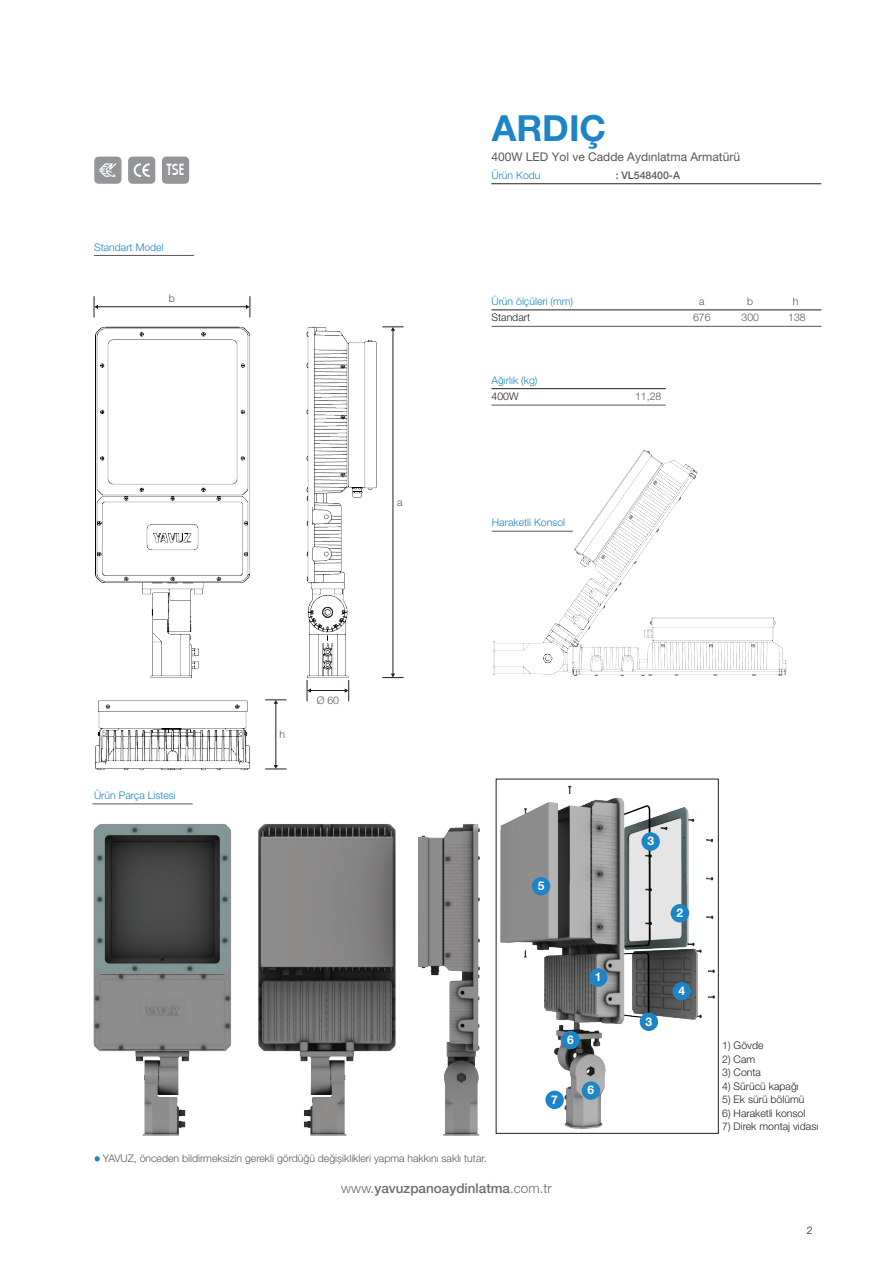
<style>
.page{position:relative;width:893px;height:1263px;background:#fff}
.page>*{position:absolute;margin:0;border:0;box-sizing:border-box;transform-origin:0 0}
.t1{font:700 36px "Helvetica Neue LT Pro";color:#1d85c7}
.t2{font:500 16.8px "Horatio D";color:#fff;scale:.83 1}
.t3{font:500 13.5px "Helvetica Neue LT Pro";color:#6c6d70}
.t4{font:12px "Helvetica Neue LT Pro";color:#57585a}
.t5{font:700 12px "Helvetica Neue LT Pro";color:#fff}
.t6{font:300 10.5px "Helvetica Neue LT Pro";color:#57585a}
.t7{font:300 10.5px "Helvetica Neue LT Pro";color:#231f20}
.t8{font:300 10.5px "Helvetica Neue LT Pro";color:#1d85c7}
.t9{font:500 10.5px "Helvetica Neue LT Pro";color:#57585a}
.s1{font-weight:300}
</style>
<div class="page">
<img style="left:495px;top:778px;width:224px;height:356px">
<hr style="left:491px;top:183px;width:330px;height:1px;background:#231f20">
<hr style="left:491px;top:309px;width:330px;height:1px;background:#231f20">
<hr style="left:94px;top:255px;width:100px;height:1px;background:#57585a">
<hr style="left:92px;top:804px;width:101px;height:1px;background:#57585a">
<hr style="left:491px;top:326px;width:330px;height:1px;background:#57585a">
<hr style="left:491px;top:388px;width:175px;height:1px;background:#231f20">
<hr style="left:491px;top:405px;width:175px;height:1px;background:#57585a">
<div style="left:162px;top:157px;width:27px;height:27px;background:#939598;border-radius:4px"></div>
<div style="left:94px;top:157px;width:27px;height:27px;background:#939598;border-radius:4px"></div>
<svg style="left:99px;top:163px;width:18px;height:14px"></svg>
<div style="left:128px;top:157px;width:27px;height:27px;background:#939598;border-radius:4px"></div>
<svg style="left:134px;top:163px;width:16px;height:14px"></svg>
<hr style="left:393px;top:329px;width:1px;height:346px;background:#231f20">
<svg style="left:385px;top:674px;width:19px;height:4px"></svg>
<svg style="left:385px;top:327px;width:19px;height:4px"></svg>
<svg style="left:246px;top:296px;width:5px;height:9px"></svg>
<svg style="left:95px;top:1156px;width:5px;height:5px"></svg>
<div style="left:496px;top:779px;width:223px;height:355px;border:1px solid #231f20"></div>
<div style="left:589px;top:968px;width:18px;height:19px;background:#1d85c7;border-radius:50%"></div>
<div style="left:670px;top:904px;width:19px;height:19px;background:#1d85c7;border-radius:50%"></div>
<div style="left:640px;top:1012px;width:18px;height:19px;background:#1d85c7;border-radius:50%"></div>
<div style="left:641px;top:832px;width:19px;height:19px;background:#1d85c7;border-radius:50%"></div>
<div style="left:672px;top:982px;width:19px;height:18px;background:#1d85c7;border-radius:50%"></div>
<div style="left:582px;top:1081px;width:18px;height:19px;background:#1d85c7;border-radius:50%"></div>
<div style="left:561px;top:1031px;width:19px;height:18px;background:#1d85c7;border-radius:50%"></div>
<div style="left:532px;top:877px;width:18px;height:18px;background:#1d85c7;border-radius:50%"></div>
<div style="left:545px;top:1090px;width:19px;height:19px;background:#1d85c7;border-radius:50%"></div>
<img style="left:93px;top:305px;width:292px;height:466px">
<img style="left:93px;top:823px;width:387px;height:313px">
<img style="left:491px;top:449px;width:296px;height:227px">
<h2 class="t2" style="left:167px;top:159px;width:23px">TSE</h2>
<p class="t8" style="left:94px;top:240px;width:71px">Standart Model</p>
<p class="t6" style="left:169px;top:292px;width:8px">b</p>
<p class="t8" style="left:94px;top:789px;width:83px">Ürün Parça Listesi</p>
<p class="t6" style="left:397px;top:495px;width:7px">a</p>
<p class="t6" style="left:280px;top:728px;width:7px">h</p>
<p class="t6" style="left:317px;top:694px;width:24px">Ø 60</p>
<h1 class="t1" style="left:492px;top:106px;width:116px">ARDIÇ</h1>
<p class="t4" style="left:491px;top:150px;width:250px">400W LED Yol ve Cadde Aydınlatma Armatürü</p>
<p class="t8" style="left:491px;top:169px;width:51px">Ürün Kodu</p>
<p class="t9" style="left:616px;top:169px;width:66px">: VL548400-A</p>
<p class="t8" style="left:491px;top:295px;width:83px">Ürün ölçüleri (mm)</p>
<p class="t7" style="left:491px;top:311px;width:40px">Standart</p>
<p class="t8" style="left:491px;top:374px;width:47px">Ağırlık (kg)</p>
<p class="t7" style="left:491px;top:390px;width:29px">400W</p>
<p class="t6" style="left:635px;top:390px;width:28px">11,28</p>
<p class="t6" style="left:699px;top:295px;width:7px">a</p>
<p class="t6" style="left:747px;top:295px;width:8px">b</p>
<p class="t6" style="left:793px;top:295px;width:7px">h</p>
<p class="t6" style="left:693px;top:311px;width:19px">676</p>
<p class="t6" style="left:742px;top:311px;width:19px">300</p>
<p class="t6" style="left:788px;top:311px;width:19px">138</p>
<p class="t8" style="left:492px;top:516px;width:75px">Haraketli Konsol</p>
<p class="t5" style="left:538px;top:878px;width:8px">5</p>
<p class="t5" style="left:595px;top:970px;width:8px">1</p>
<p class="t5" style="left:567px;top:1032px;width:8px">6</p>
<p class="t5" style="left:551px;top:1092px;width:8px">7</p>
<p class="t5" style="left:588px;top:1083px;width:8px">6</p>
<p class="t5" style="left:647px;top:834px;width:8px">3</p>
<p class="t5" style="left:676px;top:905px;width:8px">2</p>
<p class="t5" style="left:645px;top:1014px;width:8px">3</p>
<p class="t5" style="left:678px;top:983px;width:8px">4</p>
<p class="t7" style="left:722px;top:1039px;width:43px">1) Gövde</p>
<p class="t7" style="left:722px;top:1052px;width:34px">2) Cam</p>
<p class="t7" style="left:722px;top:1066px;width:40px">3) Conta</p>
<p class="t7" style="left:722px;top:1079px;width:78px">4) Sürücü kapağı</p>
<p class="t7" style="left:722px;top:1093px;width:84px">5) Ek sürü bölümü</p>
<p class="t7" style="left:722px;top:1106px;width:85px">6) Haraketli konsol</p>
<p class="t7" style="left:722px;top:1120px;width:98px">7) Direk montaj vidası</p>
<p class="t6" style="left:103px;top:1152px;width:385px">YAVUZ, önceden bildirmeksizin gerekli gördüğü değișiklikleri yapma hakkını saklı tutar.</p>
<p class="t3" style="left:341px;top:1180px;width:212px"><span class="s1">www.</span>yavuzpanoaydinlatma<span class="s1">.com.tr</span></p>
<p class="t7" style="left:807px;top:1224px;width:7px">2</p>
</div>
